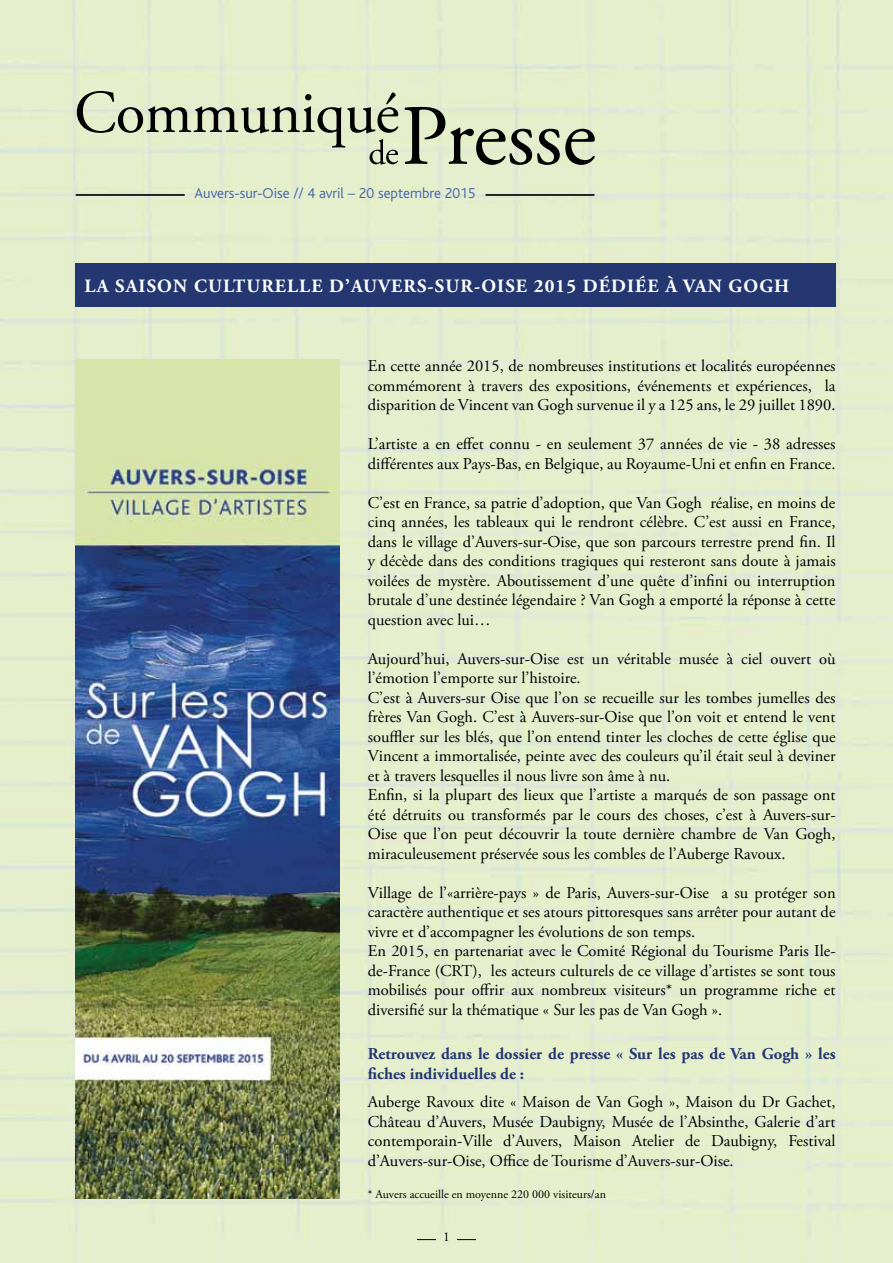
<style>
.page{position:relative;width:893px;height:1263px;background:#e5efcd}
.page>*{position:absolute;margin:0;border:0;box-sizing:border-box;transform-origin:0 0}
.t1{font:700 18.75px "Adobe Garamond Pro";letter-spacing:.06em;color:#fff}
.t2{font:16.5px/19.5px "Adobe Garamond Pro";color:#000;text-align:justify}
.t3{font:700 16.5px/19.8px "Adobe Garamond Pro";color:#243771}
.t4{font:300 15px "Bliss";color:#4366a3}
.t5{font:13.5px "Adobe Garamond Pro";color:#000}
.t6{font:12px "Adobe Garamond Pro";color:#000}
</style>
<div class="page">
<hr style="left:76px;top:194px;width:108px;height:2px;background:#000">
<hr style="left:486px;top:194px;width:108px;height:2px;background:#000">
<svg style="left:404px;top:107px;width:191px;height:58px"></svg>
<svg style="left:77px;top:91px;width:321px;height:74px"></svg>
<img style="left:75px;top:359px;width:265px;height:840px">
<div style="left:75px;top:263px;width:761px;height:44px;background:#243771"></div>
<svg style="left:417px;top:1239px;width:19px;height:1px"></svg>
<svg style="left:457px;top:1239px;width:19px;height:1px"></svg>
<p class="t4" style="left:195px;top:185px;width:282px">Auvers-sur-Oise // 4 avril – 20 septembre 2015</p>
<p class="t1" style="left:84px;top:275px;width:706px">LA SAISON CULTURELLE D’AUVERS-SUR-OISE 2015 DÉDIÉE À VAN GOGH</p>
<p class="t2" style="left:368px;top:357px;width:469px">En cette année 2015, de nombreuses institutions et localités européennes commémorent à travers des expositions, événements et expériences, la disparition de Vincent van Gogh survenue il y a 125 ans, le 29 juillet 1890.</p>
<p class="t2" style="left:368px;top:435px;width:469px">L’artiste a en effet connu - en seulement 37 années de vie - 38 adresses différentes aux Pays-Bas, en Belgique, au Royaume-Uni et enfin en France.</p>
<p class="t2" style="left:368px;top:493px;width:469px">C’est en France, sa patrie d’adoption, que Van Gogh réalise, en moins de cinq années, les tableaux qui le rendront célèbre. C’est aussi en France, dans le village d’Auvers-sur-Oise, que son parcours terrestre prend fin. Il y décède dans des conditions tragiques qui resteront sans doute à jamais voilées de mystère. Aboutissement d’une quête d’infini ou interruption brutale d’une destinée légendaire ? Van Gogh a emporté la réponse à cette question avec lui…</p>
<p class="t2" style="left:368px;top:649px;width:469px;text-align:left">Aujourd’hui, Auvers-sur-Oise est un véritable musée à ciel ouvert où l’émotion l’emporte sur l’histoire.<br>C’est à Auvers-sur Oise que l’on se recueille sur les tombes jumelles des frères Van Gogh. C’est à Auvers-sur-Oise que l’on voit et entend le vent souffler sur les blés, que l’on entend tinter les cloches de cette église que Vincent a immortalisée, peinte avec des couleurs qu’il était seul à deviner et à travers lesquelles il nous livre son âme à nu.<br>Enfin, si la plupart des lieux que l’artiste a marqués de son passage ont été détruits ou transformés par le cours des choses, c’est à Auvers-sur-Oise que l’on peut découvrir la toute dernière chambre de Van Gogh, miraculeusement préservée sous les combles de l’Auberge Ravoux.</p>
<p class="t2" style="left:368px;top:883px;width:469px;text-align:left">Village de l’«arrière-pays » de Paris, Auvers-sur-Oise a su protéger son caractère authentique et ses atours pittoresques sans arrêter pour autant de vivre et d’accompagner les évolutions de son temps.<br>En 2015, en partenariat avec le Comité Régional du Tourisme Paris Ile&shy;de-France (CRT), les acteurs culturels de ce village d’artistes se sont tous mobilisés pour offrir aux nombreux visiteurs* un programme riche et diversifié sur la thématique « Sur les pas de Van Gogh ».</p>
<p class="t3" style="left:368px;top:1044px;width:469px">Retrouvez dans le dossier de presse « Sur les pas de Van Gogh » les fiches individuelles de :</p>
<p class="t2" style="left:368px;top:1093px;width:469px">Auberge Ravoux dite « Maison de Van Gogh », Maison du Dr Gachet, Château d’Auvers, Musée Daubigny, Musée de l’Absinthe, Galerie d’art contemporain-Ville d’Auvers, Maison Atelier de Daubigny, Festival d’Auvers-sur-Oise, Office de Tourisme d’Auvers-sur-Oise.</p>
<p class="t6" style="left:368px;top:1187px;width:240px">* Auvers accueille en moyenne 220 000 visiteurs/an</p>
<p class="t5" style="left:443px;top:1228px;width:8px">1</p>
</div>
